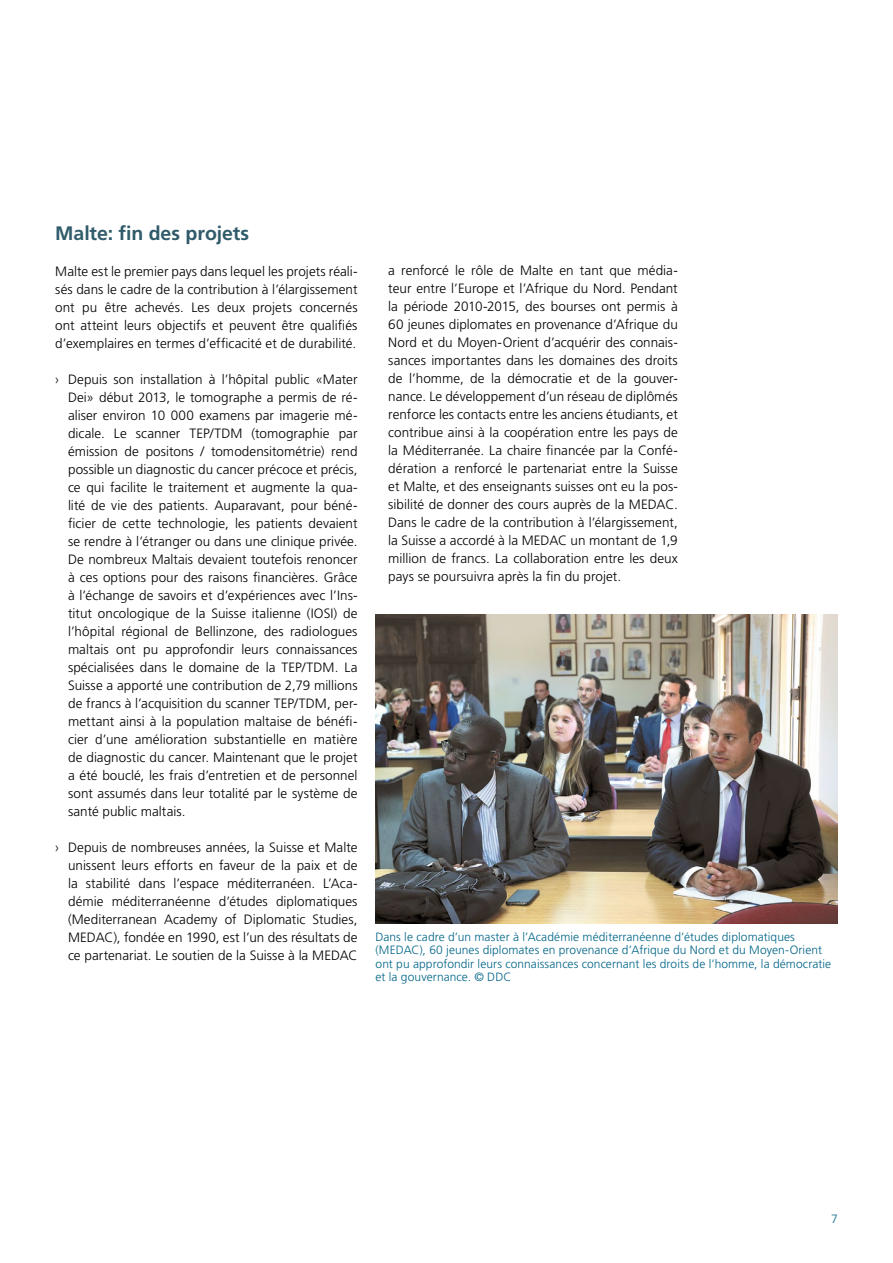
<style>
.page{position:relative;width:893px;height:1263px;background:#fff}
.page>*{position:absolute;margin:0;border:0;box-sizing:border-box;transform-origin:0 0}
.t1{font:700 19.5px "Frutiger LT Pro";letter-spacing:-.005em;color:#305b6a}
.t2{font:300 13.5px/18px "Frutiger LT Pro";color:#000;text-align:justify}
.t3{font:300 12px/13.5px "Frutiger LT Pro";letter-spacing:.005em;color:#006587}
</style>
<div class="page">
<img style="left:376px;top:615px;width:462px;height:308px">
<h1 class="t1" style="left:55px;top:221px;width:196px">Malte: fin des projets</h1>
<p class="t2" style="left:55px;top:262px;width:304px">Malte est le premier pays dans lequel les projets réali&shy;sés dans le cadre de la contribution à l’élargissement ont pu être achevés. Les deux projets concernés ont atteint leurs objectifs et peuvent être qualifiés d’exemplaires en termes d’efficacité et de durabilité.</p>
<p class="t2" style="left:68px;top:370px;width:291px;text-indent:-13px">› Depuis son installation à l’hôpital public «Mater Dei» début 2013, le tomographe a permis de ré&shy;aliser environ 10 000 examens par imagerie mé&shy;dicale. Le scanner TEP/TDM (tomographie par émission de positons / tomodensitométrie) rend possible un diagnostic du cancer précoce et précis, ce qui facilite le traitement et augmente la qua&shy;lité de vie des patients. Auparavant, pour béné&shy;ficier de cette technologie, les patients devaient se rendre à l’étranger ou dans une clinique privée.<br>De nombreux Maltais devaient toutefois renoncer à ces options pour des raisons financières. Grâce à l’échange de savoirs et d’expériences avec l’Ins&shy;titut oncologique de la Suisse italienne (IOSI) de l’hôpital régional de Bellinzone, des radiologues maltais ont pu approfondir leurs connaissances spécialisées dans le domaine de la TEP/TDM. La Suisse a apporté une contribution de 2,79 millions de francs à l’acquisition du scanner TEP/TDM, per&shy;mettant ainsi à la population maltaise de bénéfi&shy;cier d’une amélioration substantielle en matière de diagnostic du cancer. Maintenant que le projet a été bouclé, les frais d’entretien et de personnel sont assumés dans leur totalité par le système de santé public maltais.</p>
<p class="t2" style="left:68px;top:838px;width:291px;text-indent:-13px">› Depuis de nombreuses années, la Suisse et Malte unissent leurs efforts en faveur de la paix et de la stabilité dans l’espace méditerranéen. L’Aca&shy;démie méditerranéenne d’études diplomatiques (Mediterranean Academy of Diplomatic Studies, MEDAC), fondée en 1990, est l’un des résultats de ce partenariat. Le soutien de la Suisse à la MEDAC</p>
<p class="t2" style="left:388px;top:262px;width:291px">a renforcé le rôle de Malte en tant que média&shy;teur entre l’Europe et l’Afrique du Nord. Pendant la période 2010-2015, des bourses ont permis à 60 jeunes diplomates en provenance d’Afrique du Nord et du Moyen-Orient d’acquérir des connais&shy;sances importantes dans les domaines des droits de l’homme, de la démocratie et de la gouver&shy;nance. Le développement d’un réseau de diplômés renforce les contacts entre les anciens étudiants, et contribue ainsi à la coopération entre les pays de la Méditerranée. La chaire financée par la Confé&shy;dération a renforcé le partenariat entre la Suisse et Malte, et des enseignants suisses ont eu la pos&shy;sibilité de donner des cours auprès de la MEDAC.<br>Dans le cadre de la contribution à l’élargissement, la Suisse a accordé à la MEDAC un montant de 1,9 million de francs. La collaboration entre les deux pays se poursuivra après la fin du projet.</p>
<p class="t3" style="left:376px;top:930px;width:457px">Dans le cadre d’un master à l’Académie méditerranéenne d’études diplomatiques (MEDAC), 60 jeunes diplomates en provenance d’Afrique du Nord et du Moyen-Orient ont pu approfondir leurs connaissances concernant les droits de l’homme, la démocratie et la gouvernance. © DDC</p>
<p class="t3" style="left:831px;top:1212px;width:8px">7</p>
</div>
